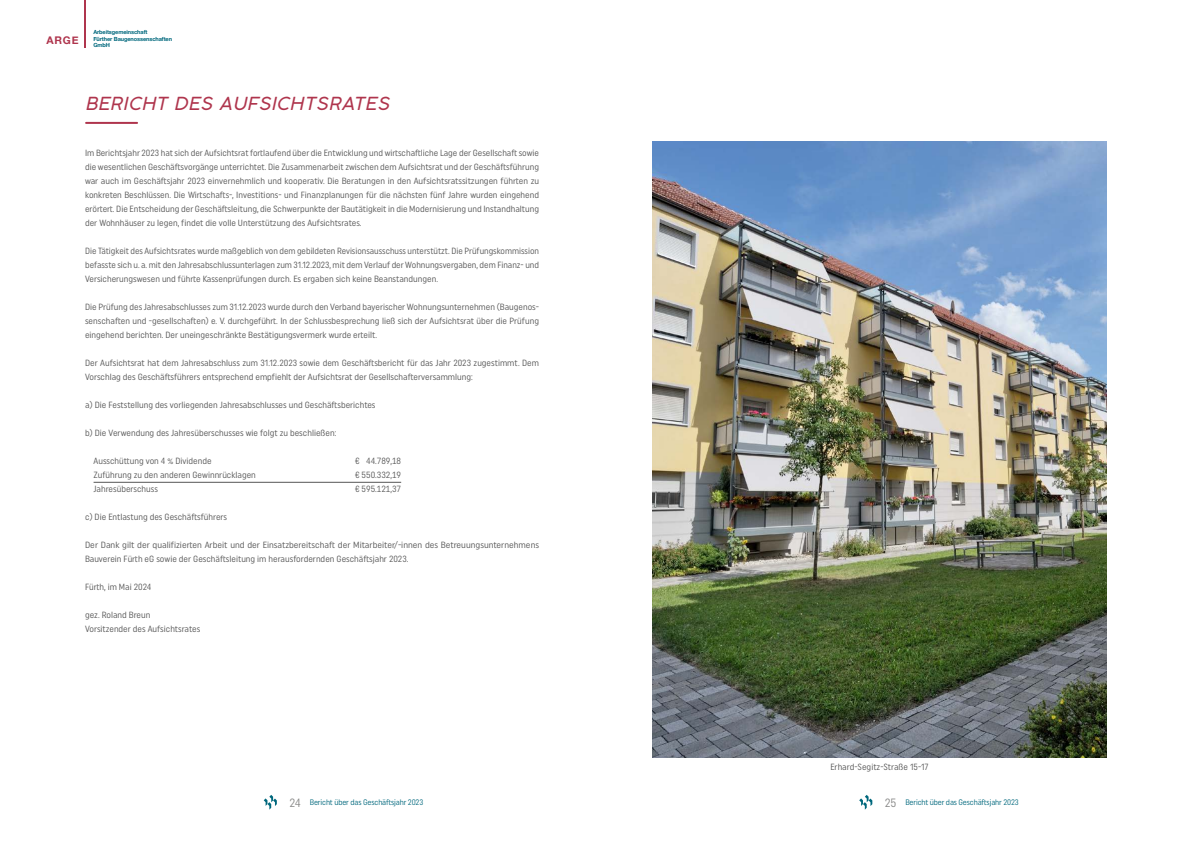
<style>
.page{position:relative;width:1191px;height:842px;background:#fff}
.page>*{position:absolute;margin:0;border:0;box-sizing:border-box;transform-origin:0 0}
.t1{font:italic 300 18px "Cocogoose Pro";letter-spacing:.03em;color:#af354d}
.t2{font:condensed 12px "Uniform";color:#878786}
.t3{font:700 10.6px "Helvetica Neue";color:#af354d}
.t4{font:condensed 9px/14px "Uniform";color:#565656;text-align:justify}
.t5{font:condensed 8px "Uniform";letter-spacing:-.015em;color:#00687d}
.t6{font:700 5.6px/6.8px "Helvetica Neue";letter-spacing:-.015em;color:#00687d}
</style>
<div class="page">
<hr style="left:94px;top:482px;width:307px;height:1px;background:#565656">
<hr style="left:86px;top:122px;width:51px;height:2px;background:#af354d">
<img style="left:652px;top:142px;width:454px;height:616px">
<hr style="left:85px;top:0;width:1px;height:48px;background:#af354d">
<svg style="left:264px;top:795px;width:13px;height:15px"></svg>
<svg style="left:859px;top:795px;width:13px;height:15px"></svg>
<p class="t3" style="left:46px;top:32px;width:34px">ARGE</p>
<p class="t6" style="left:93px;top:29px;width:80px">Arbeitsgemeinschaft<br>Fürther Baugenossenschaften<br>GmbH</p>
<h1 class="t1" style="left:85px;top:91px;width:305px">BERICHT DES AUFSICHTSRATES</h1>
<p class="t4" style="left:85px;top:145px;width:455px">Im Berichtsjahr 2023 hat sich der Aufsichtsrat fortlaufend über die Entwicklung und wirtschaftliche Lage der Gesellschaft sowie die wesentlichen Geschäftsvorgänge unterrichtet. Die Zusammenarbeit zwischen dem Aufsichtsrat und der Geschäftsführung war auch im Geschäftsjahr 2023 einvernehmlich und kooperativ. Die Beratungen in den Aufsichtsratssitzungen führten zu konkreten Beschlüssen. Die Wirtschafts-, Investitions- und Finanzplanungen für die nächsten fünf Jahre wurden eingehend erörtert. Die Entscheidung der Geschäftsleitung, die Schwerpunkte der Bautätigkeit in die Modernisierung und Instandhaltung der Wohnhäuser zu legen, findet die volle Unterstützung des Aufsichtsrates.</p>
<p class="t4" style="left:85px;top:243px;width:455px">Die Tätigkeit des Aufsichtsrates wurde maßgeblich von dem gebildeten Revisionsausschuss unterstützt. Die Prüfungskommission befasste sich u. a. mit den Jahresabschlussunterlagen zum 31.12.2023, mit dem Verlauf der Wohnungsvergaben, dem Finanz- und Versicherungswesen und führte Kassenprüfungen durch. Es ergaben sich keine Beanstandungen.</p>
<p class="t4" style="left:85px;top:299px;width:455px">Die Prüfung des Jahresabschlusses zum 31.12.2023 wurde durch den Verband bayerischer Wohnungsunternehmen (Baugenos&shy;senschaften und -gesellschaften) e. V. durchgeführt. In der Schlussbesprechung ließ sich der Aufsichtsrat über die Prüfung eingehend berichten. Der uneingeschränkte Bestätigungsvermerk wurde erteilt.</p>
<p class="t4" style="left:85px;top:355px;width:455px">Der Aufsichtsrat hat dem Jahresabschluss zum 31.12.2023 sowie dem Geschäftsbericht für das Jahr 2023 zugestimmt. Dem<br>Vorschlag des Geschäftsführers entsprechend empfiehlt der Aufsichtsrat der Gesellschafterversammlung:</p>
<p class="t4" style="left:85px;top:397px;width:292px">a) Die Feststellung des vorliegenden Jahresabschlusses und Geschäftsberichtes</p>
<p class="t4" style="left:85px;top:425px;width:253px">b) Die Verwendung des Jahresüberschusses wie folgt zu beschließen:</p>
<p class="t4" style="left:94px;top:453px;width:120px">Ausschüttung von 4 % Dividende</p>
<p class="t4" style="left:355px;top:453px;width:48px">€ 44.789,18</p>
<p class="t4" style="left:94px;top:467px;width:164px">Zuführung zu den anderen Gewinnrücklagen</p>
<p class="t4" style="left:355px;top:467px;width:48px">€ 550.332,19</p>
<p class="t4" style="left:94px;top:481px;width:66px">Jahresüberschuss</p>
<p class="t4" style="left:355px;top:481px;width:48px">€ 595.121,37</p>
<p class="t4" style="left:85px;top:509px;width:144px">c) Die Entlastung des Geschäftsführers</p>
<p class="t4" style="left:85px;top:537px;width:455px">Der Dank gilt der qualifizierten Arbeit und der Einsatzbereitschaft der Mitarbeiter/-innen des Betreuungsunternehmens<br>Bauverein Fürth eG sowie der Geschäftsleitung im herausfordernden Geschäftsjahr 2023.</p>
<p class="t4" style="left:85px;top:579px;width:68px">Fürth, im Mai 2024</p>
<p class="t4" style="left:85px;top:607px;width:117px">gez. Roland Breun<br>Vorsitzender des Aufsichtsrates</p>
<p class="t4" style="left:830px;top:759px;width:100px">Erhard-Segitz-Straße 15-17</p>
<h2 class="t2" style="left:289px;top:795px;width:13px">24</h2>
<h2 class="t2" style="left:884px;top:795px;width:13px">25</h2>
<p class="t5" style="left:310px;top:798px;width:115px">Bericht über das Geschäftsjahr 2023</p>
<p class="t5" style="left:905px;top:798px;width:115px">Bericht über das Geschäftsjahr 2023</p>
</div>
